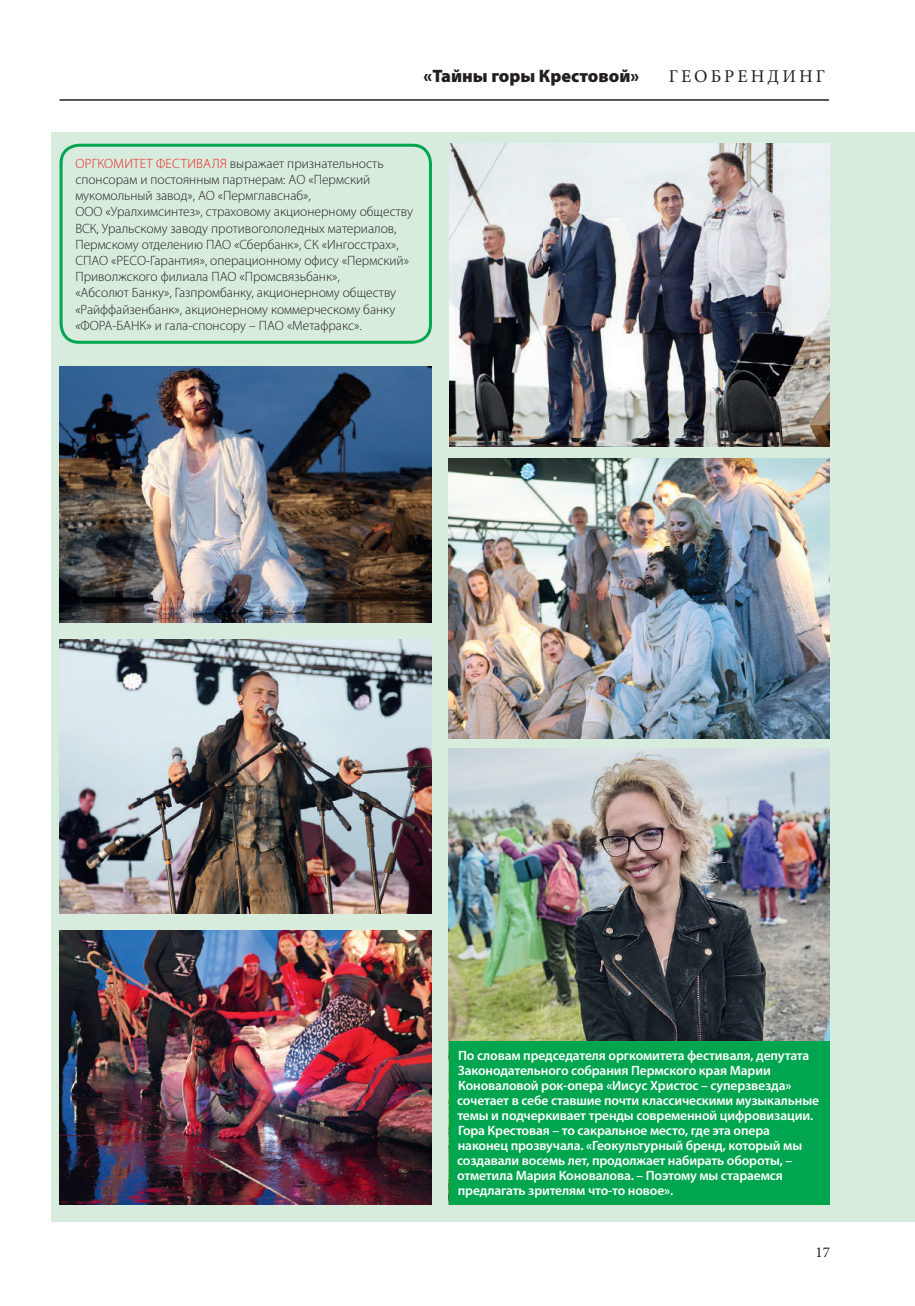
<style>
.page{position:relative;width:915px;height:1306px;background:#fff}
.page>*{position:absolute;margin:0;border:0;box-sizing:border-box;transform-origin:0 0}
.t1{font:900 18px "Myriad Pro";color:#231f20}
.t2{font:18px "Minion Pro";letter-spacing:.17em;color:#231f20}
.t3{font:15px "Minion Pro";color:#231f20}
.t4{font:300 13.5px/16.2px "Myriad Pro";color:#231f20}
.t5{font:600 13.5px/15px "Myriad Pro";letter-spacing:-.01em;color:#fff}
.t6{font:300 13.5px "Myriad Pro";color:#ee1d23}
</style>
<div class="page">
<div style="left:51px;top:132px;width:863px;height:1089px;background:#d8ecdd"></div>
<hr style="left:60px;top:99px;width:768px;height:2px;background:#231f20">
<img style="left:449px;top:144px;width:380px;height:302px">
<img style="left:60px;top:930px;width:372px;height:274px">
<div style="left:60px;top:144px;width:372px;height:200px;border:3px solid #00a54f;border-radius:18px"></div>
<img style="left:60px;top:640px;width:372px;height:273px">
<img style="left:60px;top:366px;width:372px;height:256px">
<img style="left:449px;top:458px;width:380px;height:280px">
<img style="left:449px;top:748px;width:380px;height:292px">
<div style="left:449px;top:1040px;width:380px;height:164px;background:#00a54f"></div>
<h1 class="t1" style="left:423px;top:63px;width:217px">«Тайны горы Крестовой»</h1>
<h1 class="t2" style="left:668px;top:64px;width:158px">ГЕОБРЕНДИНГ</h1>
<p class="t6" style="left:75px;top:155px;width:18px">Оргкомитет</p>
<p class="t6" style="left:156px;top:155px;width:9px">фестиваля</p>
<p class="t4" style="left:75px;top:155px;width:339px;text-indent:154px">выражает признательность спонсорам и постоянным партнерам: АО «Пермский мукомольный завод», АО «Пермглавснаб»,<br>ООО «Уралхимсинтез», страховому акционерному обществу ВСК, Уральскому заводу противогололедных материалов, Пермскому отделению ПАО «Сбербанк», СК «Ингосстрах», СПАО «РЕСО-Гарантия», операционному офису «Пермский» Приволжского филиала ПАО «Промсвязьбанк»,<br>«Абсолют Банку», Газпромбанку, акционерному обществу «Райффайзенбанк», акционерному коммерческому банку «ФОРА-БАНК» и гала-спонсору – ПАО «Метафракс».</p>
<p class="t5" style="left:457px;top:1047px;width:363px">По словам председателя оргкомитета фестиваля, депутата Законодательного собрания Пермского края Марии Коноваловой рок-опера «Иисус Христос – суперзвезда» сочетает в себе ставшие почти классическими музыкальные темы и подчеркивает тренды современной цифровизации.<br>Гора Крестовая – то сакральное место, где эта опера наконец прозвучала. «Геокультурный бренд, который мы создавали восемь лет, продолжает набирать обороты, – отметила Мария Коновалова. – Поэтому мы стараемся предлагать зрителям что-то новое».</p>
<p class="t3" style="left:815px;top:1242px;width:16px">17</p>
</div>
